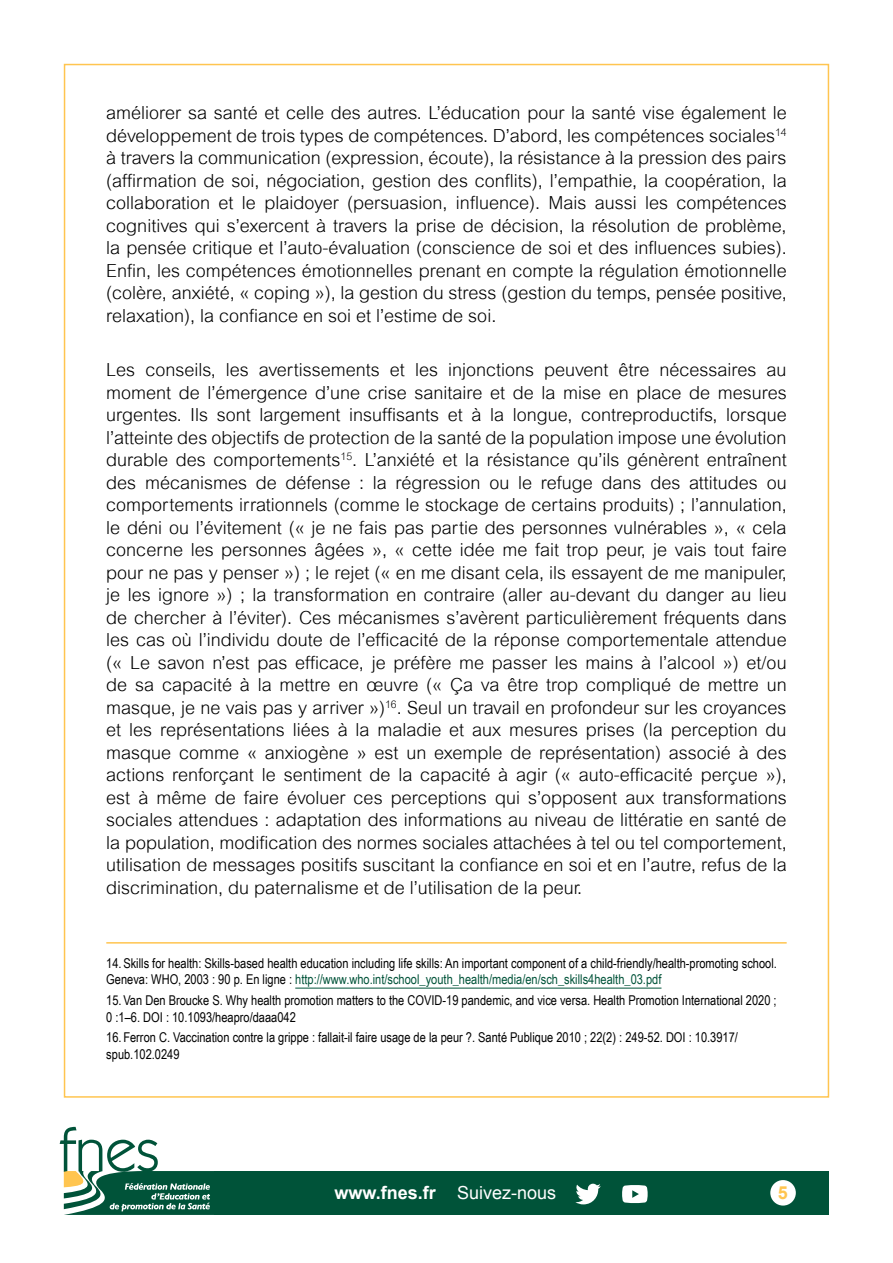
<style>
.page{position:relative;width:893px;height:1263px;background:#fff}
.page>*{position:absolute;margin:0;border:0;box-sizing:border-box;transform-origin:0 0}
.t1{font:300 18px/22.5px "Arial MT Std";color:#000;text-align:justify}
.t2{font:700 18px "Arial";color:#fff}
.t3{font:700 18px "Arial";color:#ffc550}
.t4{font:13.5px/16.5px "Arial Narrow";color:#000}
.s1{color:#005339}
.s2{font-weight:400}
</style>
<div class="page">
<div style="left:64px;top:64px;width:765px;height:1034px;background:#fff;border:2px solid #ffc550"></div>
<div style="left:215px;top:1171px;width:614px;height:44px;background:#005339"></div>
<svg style="left:60px;top:1127px;width:155px;height:88px"></svg>
<div style="left:770px;top:1180px;width:26px;height:25px;background:#fff;border-radius:50%"></div>
<svg style="left:622px;top:1185px;width:26px;height:18px"></svg>
<svg style="left:575px;top:1184px;width:26px;height:20px"></svg>
<hr style="left:106px;top:942px;width:681px;height:1px;background:#ffc550">
<hr style="left:295px;top:988px;width:366px;height:1px;background:#005339">
<p class="t1" style="left:106px;top:102px;width:682px">améliorer sa santé et celle des autres. L’éducation pour la santé vise également le développement de trois types de compétences. D’abord, les compétences sociales<sup>14 </sup>à travers la communication (expression, écoute), la résistance à la pression des pairs (affirmation de soi, négociation, gestion des conflits), l’empathie, la coopération, la collaboration et le plaidoyer (persuasion, influence). Mais aussi les compétences cognitives qui s’exercent à travers la prise de décision, la résolution de problème, la pensée critique et l’auto-évaluation (conscience de soi et des influences subies).<br>Enfin, les compétences émotionnelles prenant en compte la régulation émotionnelle (colère, anxiété, « coping »), la gestion du stress (gestion du temps, pensée positive, relaxation), la confiance en soi et l’estime de soi.</p>
<p class="t1" style="left:106px;top:359px;width:682px">Les conseils, les avertissements et les injonctions peuvent être nécessaires au moment de l’émergence d’une crise sanitaire et de la mise en place de mesures urgentes. Ils sont largement insuffisants et à la longue, contreproductifs, lorsque l’atteinte des objectifs de protection de la santé de la population impose une évolution durable des comportements<sup>15</sup>. L’anxiété et la résistance qu’ils génèrent entraînent des mécanismes de défense : la régression ou le refuge dans des attitudes ou comportements irrationnels (comme le stockage de certains produits) ; l’annulation, le déni ou l’évitement (« je ne fais pas partie des personnes vulnérables », « cela concerne les personnes âgées », « cette idée me fait trop peur, je vais tout faire pour ne pas y penser ») ; le rejet (« en me disant cela, ils essayent de me manipuler, je les ignore ») ; la transformation en contraire (aller au-devant du danger au lieu de chercher à l’éviter). Ces mécanismes s’avèrent particulièrement fréquents dans les cas où l’individu doute de l’efficacité de la réponse comportementale attendue (« Le savon n’est pas efficace, je préfère me passer les mains à l’alcool ») et/ou de sa capacité à la mettre en œuvre (« Ça va être trop compliqué de mettre un masque, je ne vais pas y arriver »)<sup>16</sup>. Seul un travail en profondeur sur les croyances et les représentations liées à la maladie et aux mesures prises (la perception du masque comme « anxiogène » est un exemple de représentation) associé à des actions renforçant le sentiment de la capacité à agir (« auto-efficacité perçue »), est à même de faire évoluer ces perceptions qui s’opposent aux transformations sociales attendues : adaptation des informations au niveau de littératie en santé de la population, modification des normes sociales attachées à tel ou tel comportement, utilisation de messages positifs suscitant la confiance en soi et en l’autre, refus de la discrimination, du paternalisme et de l’utilisation de la peur.</p>
<p class="t4" style="left:106px;top:954px;width:672px">14.Skills for health: Skills‑based health education including life skills: An important component of a child‑friendly/health‑promoting school.<br>Geneva: WHO, 2003 : 90 p. En ligne : <span class="s1">http://www.who.int/school_youth_health/media/en/sch_skills4health_03.pdf</span></p>
<p class="t4" style="left:106px;top:991px;width:672px">15.Van Den Broucke S. Why health promotion matters to the COVID-19 pandemic, and vice versa. Health Promotion International 2020 ;<br>0 :1–6. DOI : 10.1093/heapro/daaa042</p>
<p class="t4" style="left:106px;top:1029px;width:633px">16.Ferron C. Vaccination contre la grippe : fallait-il faire usage de la peur ?. Santé Publique 2010 ; 22(2) : 249-52. DOI : 10.3917/ spub.102.0249</p>
<p class="t2" style="left:334px;top:1181px;width:223px">www.fnes.fr <span class="s2">Suivez-nous</span></p>
<p class="t3" style="left:778px;top:1181px;width:12px">5</p>
</div>
